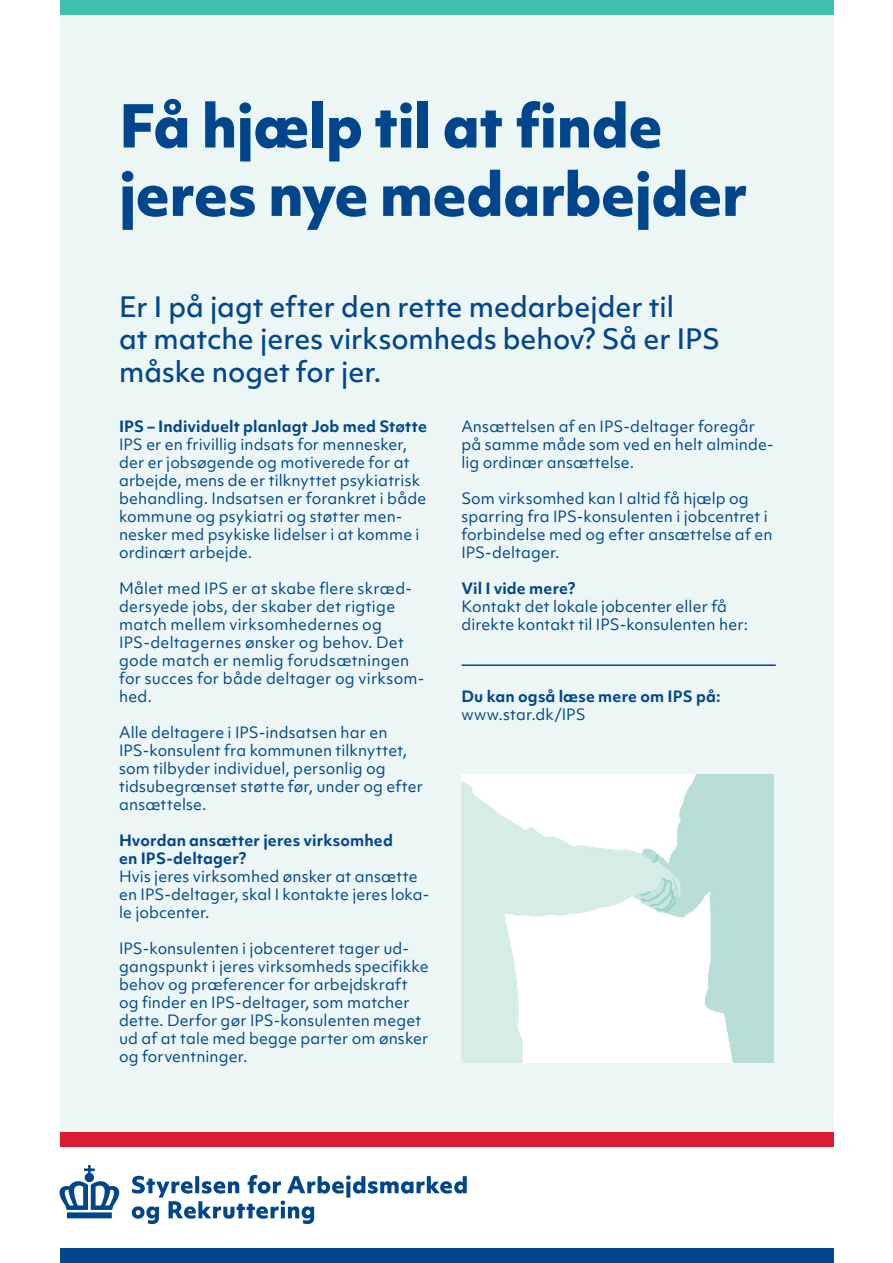
<style>
.page{position:relative;width:893px;height:1263px;background:#fff}
.page>*{position:absolute;margin:0;border:0;box-sizing:border-box;transform-origin:0 0}
.Rubrik{font:800 57px/68.4px "Objektiv Mk 1";letter-spacing:-.01em;color:#01468c}
.Manchet{font:500 27px/32.4px "Objektiv Mk 1";letter-spacing:-.005em;color:#01468c}
.Brødtekst{font:15px/18px "Objektiv Mk 1";letter-spacing:.005em;color:#01468c}
.Mellemrubrik{font:700 15px/18px "Objektiv Mk 1";letter-spacing:.01em;color:#01468c}
</style>
<div class="page">
<div style="left:60px;top:0;width:773px;height:1139px;background:#ecf7f5"></div>
<svg style="left:132px;top:1175px;width:335px;height:49px"></svg>
<svg style="left:60px;top:1165px;width:59px;height:53px"></svg>
<div style="left:60px;top:1248px;width:773px;height:15px;background:#01468c"></div>
<div style="left:60px;top:0;width:773px;height:15px;background:#3fbfae"></div>
<div style="left:60px;top:1131px;width:773px;height:15px;background:#dc1a32"></div>
<hr style="left:462px;top:664px;width:313px;height:2px;background:#01468c">
<img style="left:461px;top:774px;width:313px;height:288px">
<p class="Rubrik" style="left:119px;top:90px;width:630px">Få hjælp til at finde jeres nye medarbejder</p>
<p class="Manchet" style="left:119px;top:290px;width:602px">Er I på jagt efter den rette medarbejder til<br>at matche jeres virksomheds behov? Så er IPS måske noget for jer.</p>
<p class="Mellemrubrik" style="left:119px;top:417px;width:310px">IPS – Individuelt planlagt Job med Støtte</p>
<p class="Brødtekst" style="left:119px;top:435px;width:309px">IPS er en frivillig indsats for mennesker, der er jobsøgende og motiverede for at arbejde, mens de er tilknyttet psykiatrisk behandling. Indsatsen er forankret i både kommune og psykiatri og støtter men&shy;nesker med psykiske lidelser i at komme i ordinært arbejde.</p>
<p class="Brødtekst" style="left:119px;top:579px;width:307px">Målet med IPS er at skabe flere skræd&shy;dersyede jobs, der skaber det rigtige match mellem virksomhedernes og<br>IPS-deltagernes ønsker og behov. Det gode match er nemlig forudsætningen for succes for både deltager og virksom&shy;hed.</p>
<p class="Brødtekst" style="left:119px;top:723px;width:305px">Alle deltagere i IPS-indsatsen har en IPS-konsulent fra kommunen tilknyttet, som tilbyder individuel, personlig og tidsubegrænset støtte før, under og efter ansættelse.</p>
<p class="Mellemrubrik" style="left:119px;top:831px;width:275px">Hvordan ansætter jeres virksomhed en IPS-deltager?</p>
<p class="Brødtekst" style="left:119px;top:867px;width:312px">Hvis jeres virksomhed ønsker at ansætte en IPS-deltager, skal I kontakte jeres loka&shy;le jobcenter.</p>
<p class="Brødtekst" style="left:119px;top:939px;width:311px">IPS-konsulenten i jobcenteret tager ud&shy;gangspunkt i jeres virksomheds specifikke behov og præferencer for arbejdskraft og finder en IPS-deltager, som matcher dette. Derfor gør IPS-konsulenten meget ud af at tale med begge parter om ønsker og forventninger.</p>
<p class="Brødtekst" style="left:461px;top:417px;width:314px">Ansættelsen af en IPS-deltager foregår på samme måde som ved en helt alminde&shy;lig ordinær ansættelse.</p>
<p class="Brødtekst" style="left:461px;top:489px;width:313px">Som virksomhed kan I altid få hjælp og sparring fra IPS-konsulenten i jobcentret i forbindelse med og efter ansættelse af en IPS-deltager.</p>
<p class="Mellemrubrik" style="left:461px;top:579px;width:116px">Vil I vide mere?</p>
<p class="Brødtekst" style="left:461px;top:597px;width:288px">Kontakt det lokale jobcenter eller få direkte kontakt til IPS-konsulenten her:</p>
<p class="Mellemrubrik" style="left:461px;top:687px;width:261px">Du kan også læse mere om IPS på:</p>
<p class="Brødtekst" style="left:461px;top:705px;width:126px">www.star.dk/IPS</p>
</div>
